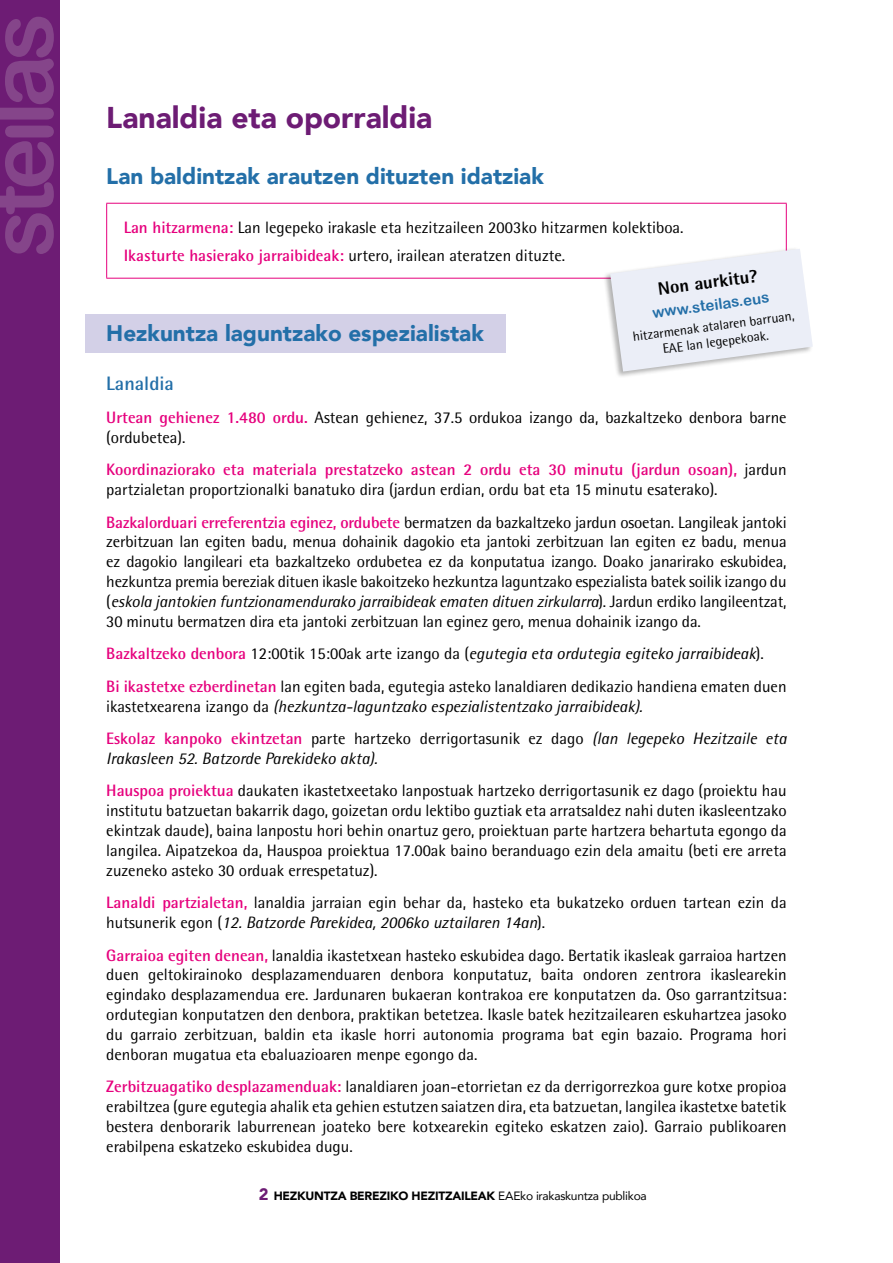
<style>
.page{position:relative;width:893px;height:1263px;background:#fff}
.page>*{position:absolute;margin:0;border:0;box-sizing:border-box;transform-origin:0 0}
.t1{font:90px "Arial Rounded MT Bold";letter-spacing:-.07em;color:#85458a}
.t2{font:900 30px "Avenir";color:#6d1c74}
.t3{font:900 22.5px "Avenir";color:#236fa8}
.t4{font:700 19.5px "Rotis Semi Sans";color:#236fa8}
.t5{font:800 18px "Rotis Semi Sans";color:#000}
.t6{font:16.5px/19.8px "Rotis Semi Sans";color:#000}
.t7{font:italic 16.5px/32.5px "Rotis Semi Sans";color:#000}
.t8{font:15px "Arial Rounded MT Bold";color:#236fa8}
.t9{font:13.5px/16.2px "Rotis Semi Sans";color:#000;text-align:center}
.t10{font:900 12px "Avenir";letter-spacing:-.02em;color:#000}
.s1{font-weight:700;color:#e6007d}
.s2{font-style:italic}
.s3{font-style:normal}
.s4{font-weight:700;font-style:normal;color:#e6007d}
.s5{font-size:16.5px;color:#6d1c74}
.s6{font-weight:400}
</style>
<div class="page">
<div style="left:0;top:0;width:60px;height:1263px;background:#6d1c74"></div>
<div style="left:85px;top:315px;width:421px;height:38px;background:#d3d0e7"></div>
<hr style="left:106px;top:204px;width:1px;height:74px;background:#e6007d">
<hr style="left:106px;top:203px;width:681px;height:1px;background:#e6007d">
<hr style="left:786px;top:204px;width:1px;height:74px;background:#e6007d">
<hr style="left:106px;top:278px;width:681px;height:1px;background:#e6007d">
<div style="left:603px;top:247px;width:211px;height:131px;background:#000;opacity:.3"></div>
<svg style="left:610px;top:249px;width:203px;height:123px"></svg>
<h1 class="t1" style="left:-32px;top:258px;width:246px;rotate:-90deg">steilas</h1>
<h2 class="t2" style="left:106px;top:92px;width:328px">Lanaldia eta oporraldia</h2>
<h3 class="t3" style="left:106px;top:157px;width:439px">Lan baldintzak arautzen dituzten idatziak</h3>
<p class="t6" style="left:124px;top:213px;width:561px;line-height:28.3px"><span class="s1">Lan hitzarmena:</span> Lan legepeko irakasle eta hezitzaileen 2003ko hitzarmen kolektiboa.<br><span class="s1">Ikasturte hasierako jarraibideak:</span> urtero, irailean ateratzen dituzte.</p>
<p class="t5" style="left:657px;top:277px;width:102px;rotate:-7deg">Non aurkitu?</p>
<p class="t8" style="left:651px;top:304px;width:119px;rotate:-8deg">www.steilas.eus</p>
<p class="t9" style="left:632px;top:328px;width:164px;rotate:-7deg">hitzarmenak atalaren barruan,<br>EAE lan legepekoak.</p>
<h3 class="t3" style="left:106px;top:314px;width:379px">Hezkuntza laguntzako espezialistak</h3>
<p class="t4" style="left:106px;top:372px;width:69px">Lanaldia</p>
<p class="t6" style="left:106px;top:407px;width:682px"><span class="s1">Urtean gehienez 1.480 ordu.</span> Astean gehienez, 37.5 ordukoa izango da, bazkaltzeko denbora barne (ordubetea).</p>
<p class="t6" style="left:106px;top:460px;width:682px"><span class="s1">Koordinaziorako eta materiala prestatzeko astean 2 ordu eta 30 minutu (jardun osoan),</span> jardun partzialetan proportzionalki banatuko dira (jardun erdian, ordu bat eta 15 minutu esaterako).</p>
<p class="t6" style="left:106px;top:512px;width:682px;text-align:justify"><span class="s1">Bazkalorduari erreferentzia eginez, ordubete</span> bermatzen da bazkaltzeko jardun osoetan. Langileak jantoki zerbitzuan lan egiten badu, menua dohainik dagokio eta jantoki zerbitzuan lan egiten ez badu, menua ez dagokio langileari eta bazkaltzeko ordubetea ez da konputatua izango. Doako janarirako eskubidea, hezkuntza premia bereziak dituen ikasle bakoitzeko hezkuntza laguntzako espezialista batek soilik izango du (<span class="s2">eskola jantokien funtzionamendurako jarraibideak ematen dituen zirkularra</span>). Jardun erdiko langileentzat, 30 minutu bermatzen dira eta jantoki zerbitzuan lan eginez gero, menua dohainik izango da.</p>
<p class="t6" style="left:106px;top:637px;width:682px;line-height:32.5px"><span class="s1">Bazkaltzeko denbora</span> 12:00tik 15:00ak arte izango da (<span class="s2">egutegia eta ordutegia egiteko jarraibideak</span>).<br><span class="s1">Bi ikastetxe ezberdinetan</span> lan egiten bada, egutegia asteko lanaldiaren dedikazio handiena ematen duen</p>
<p class="t7" style="left:106px;top:689px;width:682px"><span class="s3">ikastetxearena izango da</span> (hezkuntza-laguntzako espezialistentzako jarraibideak).<br><span class="s4">Eskolaz kanpoko ekintzetan</span> <span class="s3">parte hartzeko derrigortasunik ez dago</span> (lan legepeko Hezitzaile eta</p>
<p class="t6" style="left:106px;top:742px;width:682px;line-height:32.5px"><span class="s2">Irakasleen 52. Batzorde Parekideko akta).<br></span><span class="s1">Hauspoa proiektua</span> daukaten ikastetxeetako lanpostuak hartzeko derrigortasunik ez dago (proiektu hau</p>
<p class="t6" style="left:106px;top:801px;width:682px;text-align:justify">institutu batzuetan bakarrik dago, goizetan ordu lektibo guztiak eta arratsaldez nahi duten ikasleentzako ekintzak daude), baina lanpostu hori behin onartuz gero, proiektuan parte hartzera behartuta egongo da langilea. Aipatzekoa da, Hauspoa proiektua 17.00ak baino beranduago ezin dela amaitu (beti ere arreta zuzeneko asteko 30 orduak errespetatuz).</p>
<p class="t6" style="left:106px;top:893px;width:682px"><span class="s1">Lanaldi partzialetan,</span> lanaldia jarraian egin behar da, hasteko eta bukatzeko orduen tartean ezin da hutsunerik egon (<span class="s2">12. Batzorde Parekidea, 2006ko uztailaren 14an</span>).</p>
<p class="t6" style="left:106px;top:945px;width:682px;text-align:justify"><span class="s1">Garraioa egiten denean,</span> lanaldia ikastetxean hasteko eskubidea dago. Bertatik ikasleak garraioa hartzen duen geltokirainoko desplazamenduaren denbora konputatuz, baita ondoren zentrora ikaslearekin egindako desplazamendua ere. Jardunaren bukaeran kontrakoa ere konputatzen da. Oso garrantzitsua: ordutegian konputatzen den denbora, praktikan betetzea. Ikasle batek hezitzailearen eskuhartzea jasoko du garraio zerbitzuan, baldin eta ikasle horri autonomia programa bat egin bazaio. Programa hori denboran mugatua eta ebaluazioaren menpe egongo da.</p>
<p class="t6" style="left:106px;top:1076px;width:682px;text-align:justify"><span class="s1">Zerbitzuagatiko desplazamenduak:</span> lanaldiaren joan-etorrietan ez da derrigorrezkoa gure kotxe propioa erabiltzea (gure egutegia ahalik eta gehien estutzen saiatzen dira, eta batzuetan, langilea ikastetxe batetik bestera denborarik laburrenean joateko bere kotxearekin egiteko eskatzen zaio). Garraio publikoaren erabilpena eskatzeko eskubidea dugu.</p>
<p class="t10" style="left:259px;top:1186px;width:389px"><span class="s5">2</span> HEZKUNTZA BEREZIKO HEZITZAILEAK <span class="s6">EAEko irakaskuntza publikoa</span></p>
</div>
